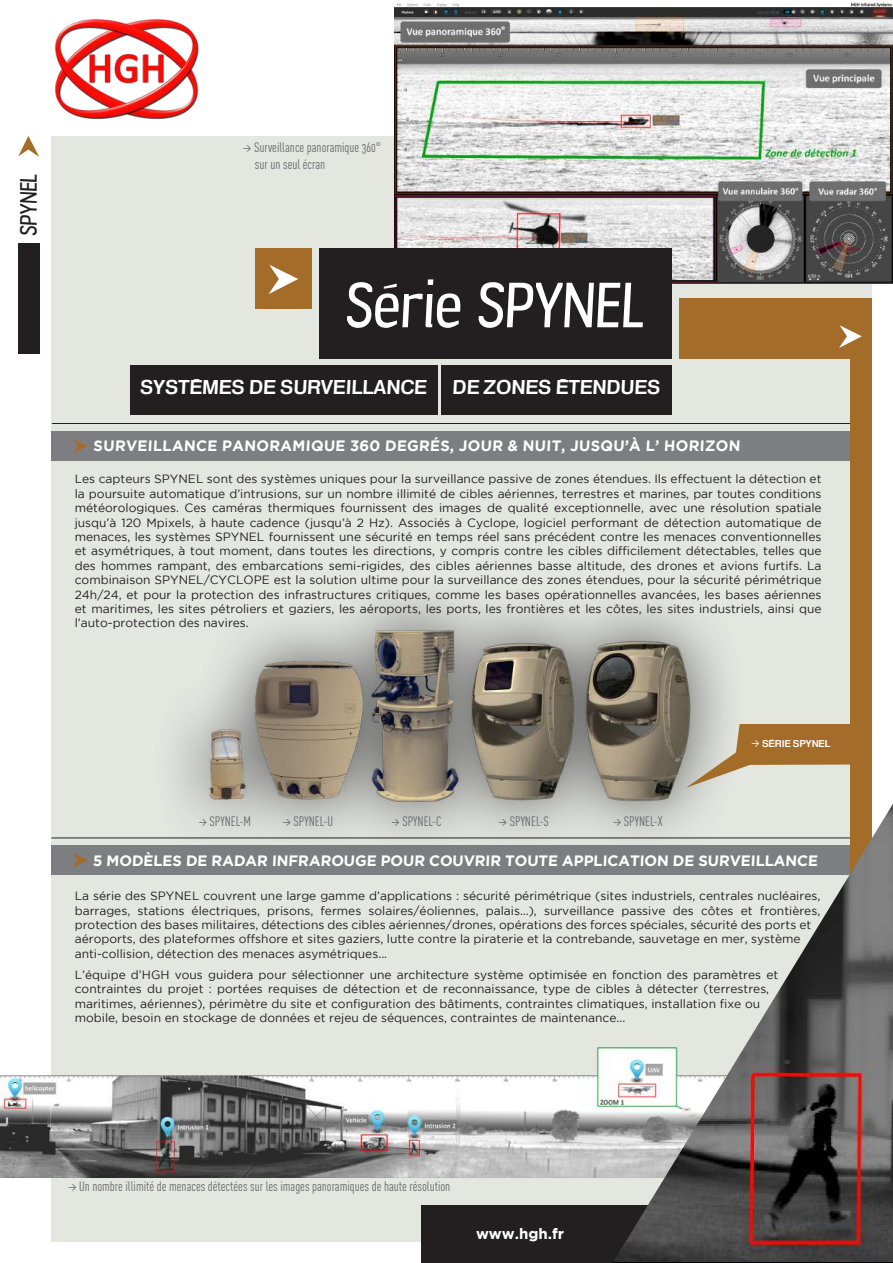
<style>
.page{position:relative;width:893px;height:1263px;background:#fff}
.page>*{position:absolute;margin:0;border:0;box-sizing:border-box;transform-origin:0 0}
.t1{font:60px "Jesaya Bk";color:#fff}
.t2{font:22.35px "Jesaya Bk";color:#231f20}
.t3{font:600 19.5px "Heldustry FTV Basic";color:#fff}
.t4{font:700 15px "Gotham";color:#fff}
.t5{font:13.5px/16.2px "DIN Cond Regular Alternate";color:#67676a}
.t6{font:12px/14.4px "Gotham";color:#231f20}
.t7{font:600 9.6px "Heldustry FTV Basic";color:#fff}
.s1{font-family:"DIN Cond Regular Alternate";font-weight:400;font-size:13.35px}
</style>
<div class="page">
<div style="left:52px;top:136px;width:820px;height:1106px;background:#e4e6e0"></div>
<img style="left:394px;top:2px;width:499px;height:281px">
<div style="left:18px;top:243px;width:22px;height:111px;background:#231f20"></div>
<svg style="left:18px;top:136px;width:21px;height:21px"></svg>
<div style="left:319px;top:248px;width:353px;height:111px;background:#231f20"></div>
<div style="left:679px;top:298px;width:193px;height:61px;background:#a46c29"></div>
<div style="left:255px;top:248px;width:57px;height:61px;background:#a46c29"></div>
<div style="left:421px;top:1205px;width:238px;height:58px;background:#231f20"></div>
<div style="left:131px;top:365px;width:307px;height:49px;background:#231f20"></div>
<div style="left:51px;top:845px;width:810px;height:30px;background:#7c7e81"></div>
<div style="left:441px;top:365px;width:231px;height:49px;background:#231f20"></div>
<svg style="left:839px;top:325px;width:23px;height:23px"></svg>
<svg style="left:268px;top:265px;width:30px;height:29px"></svg>
<svg style="left:72px;top:853px;width:15px;height:15px"></svg>
<hr style="left:51px;top:837px;width:803px;height:1px;background:#231f20">
<div style="left:52px;top:431px;width:808px;height:30px;background:#7c7e81"></div>
<svg style="left:73px;top:439px;width:15px;height:15px"></svg>
<hr style="left:52px;top:423px;width:806px;height:1px;background:#231f20">
<div style="left:152px;top:572px;width:595px;height:287px;background:#363536;opacity:.8"></div>
<img style="left:202px;top:625px;width:489px;height:184px">
<svg style="left:686px;top:724px;width:164px;height:64px"></svg>
<div style="left:850px;top:355px;width:22px;height:529px;background:#a46c29"></div>
<img style="left:0;top:1045px;width:613px;height:132px">
<img style="left:613px;top:804px;width:280px;height:459px">
<img style="left:55px;top:19px;width:144px;height:101px">
<h2 class="t2" style="left:16px;top:236px;width:65px;rotate:-90deg">SPYNEL</h2>
<p class="t5" style="left:255px;top:139px;width:128px;text-indent:-12px">&gt; Surveillance panoramique 360° sur un seul écran</p>
<h1 class="t1" style="left:345px;top:270px;width:304px">Série SPYNEL</h1>
<h3 class="t3" style="left:140px;top:375px;width:290px">SYSTÈMES DE SURVEILLANCE</h3>
<h3 class="t3" style="left:452px;top:375px;width:210px">DE ZONES ÉTENDUES</h3>
<p class="t4" style="left:93px;top:437px;width:649px">SURVEILLANCE PANORAMIQUE 360 DEGRÉS, JOUR &amp; NUIT, JUSQU’À L’ HORIZON</p>
<p class="t6" style="left:75px;top:472px;width:748px;text-align:justify">Les capteurs SPYNEL sont des systèmes uniques pour la surveillance passive de zones étendues. Ils effectuent la détection et la poursuite automatique d’intrusions, sur un nombre illimité de cibles aériennes, terrestres et marines, par toutes conditions météorologiques. Ces caméras thermiques fournissent des images de qualité exceptionnelle, avec une résolution spatiale jusqu’à 120 Mpixels, à haute cadence (jusqu’à 2 Hz). Associés à Cyclope, logiciel performant de détection automatique de menaces, les systèmes SPYNEL fournissent une sécurité en temps réel sans précédent contre les menaces conventionnelles et asymétriques, à tout moment, dans toutes les directions, y compris contre les cibles difficilement détectables, telles que des hommes rampant, des embarcations semi-rigides, des cibles aériennes basse altitude, des drones et avions furtifs. La combinaison SPYNEL/CYCLOPE est la solution ultime pour la surveillance des zones étendues, pour la sécurité périmétrique 24h/24, et pour la protection des infrastructures critiques, comme les bases opérationnelles avancées, les bases aériennes et maritimes, les sites pétroliers et gaziers, les aéroports, les ports, les frontières et les côtes, les sites industriels, ainsi que l’auto-protection des navires.</p>
<p class="t5" style="left:198px;top:813px;width:54px">&gt; SPYNEL-M</p>
<p class="t5" style="left:282px;top:813px;width:52px">&gt; SPYNEL-U</p>
<p class="t5" style="left:391px;top:813px;width:52px">&gt; SPYNEL-C</p>
<p class="t5" style="left:499px;top:813px;width:52px">&gt; SPYNEL-S</p>
<p class="t5" style="left:613px;top:813px;width:52px">&gt; SPYNEL-X</p>
<p class="t7" style="left:751px;top:737px;width:81px"><span class="s1">&gt;</span> SÉRIE SPYNEL</p>
<p class="t4" style="left:93px;top:852px;width:727px">5 MODÈLES DE RADAR INFRAROUGE POUR COUVRIR TOUTE APPLICATION DE SURVEILLANCE</p>
<p class="t6" style="left:75px;top:888px;width:747px">La série des SPYNEL couvrent une large gamme d’applications : sécurité périmétrique (sites industriels, centrales nucléaires, barrages, stations électriques, prisons, fermes solaires/éoliennes, palais…), surveillance passive des côtes et frontières, protection des bases militaires, détections des cibles aériennes/drones, opérations des forces spéciales, sécurité des ports et aéroports, des plateformes offshore et sites gaziers, lutte contre la piraterie et la contrebande, sauvetage en mer, système anti-collision, détection des menaces asymétriques...</p>
<p class="t6" style="left:75px;top:967px;width:705px">L’équipe d’HGH vous guidera pour sélectionner une architecture système optimisée en fonction des paramètres et contraintes du projet : portées requises de détection et de reconnaissance, type de cibles à détecter (terrestres, maritimes, aériennes), périmètre du site et configuration des bâtiments, contraintes climatiques, installation fixe ou mobile, besoin en stockage de données et rejeu de séquences, contraintes de maintenance...</p>
<p class="t5" style="left:68px;top:1178px;width:384px">&gt; Un nombre illimité de menaces détectées sur les images panoramiques de haute résolution</p>
<p class="t4" style="left:476px;top:1225px;width:90px">www.hgh.fr</p>
</div>
